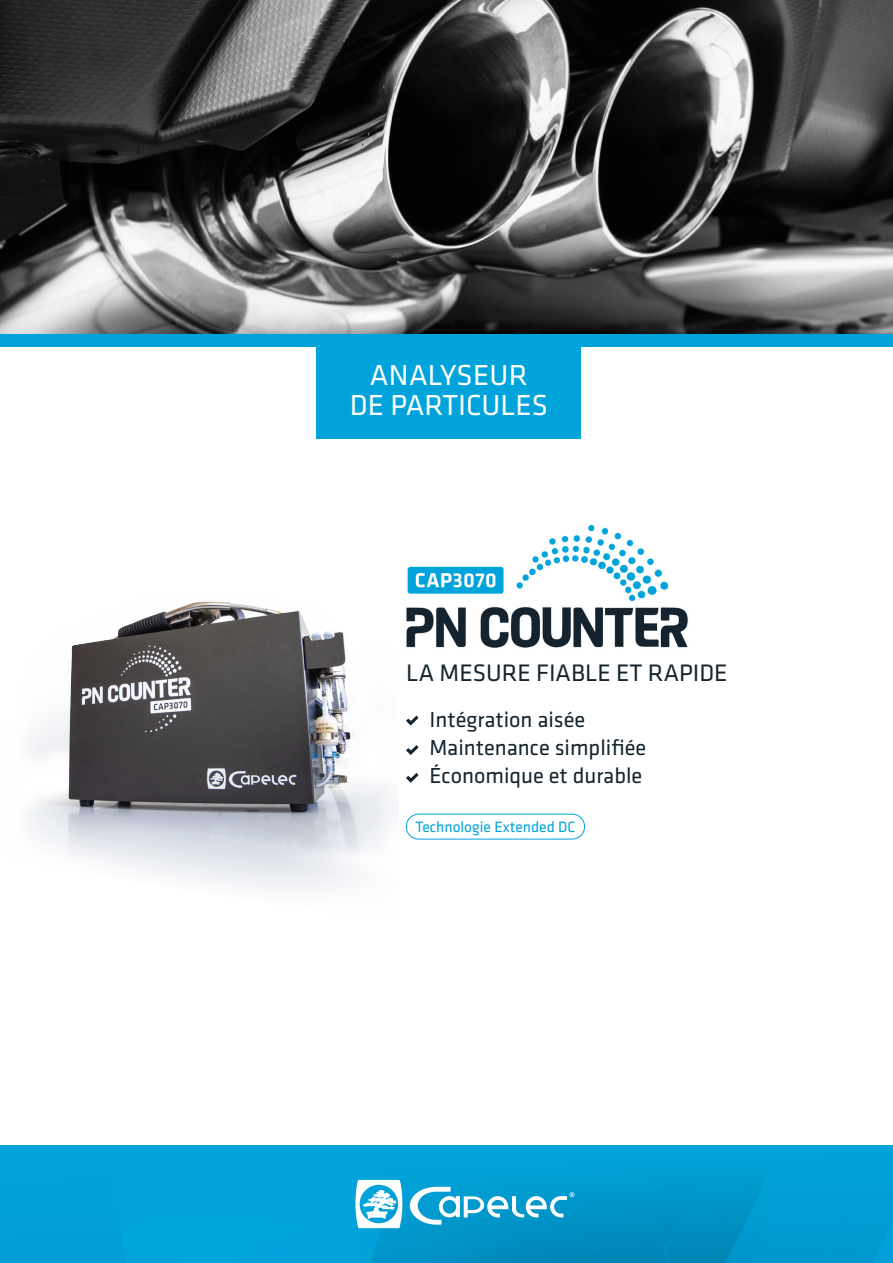
<style>
.page{position:relative;width:893px;height:1263px;background:#fff}
.page>*{position:absolute;margin:0;border:0;box-sizing:border-box;transform-origin:0 0}
.t1{font:30px/30px "Klavika";color:#fff;text-align:center}
.t2{font:24.75px "Klavika";color:#16242e}
.t3{font:22.5px/28px "Klavika";color:#16242e}
.t4{font:15.45px "Klavika";color:#00a4da}
</style>
<div class="page">
<svg style="left:406px;top:715px;width:12px;height:10px"></svg>
<svg style="left:406px;top:745px;width:12px;height:10px"></svg>
<svg style="left:406px;top:773px;width:12px;height:10px"></svg>
<div style="left:406px;top:814px;width:179px;height:25px;border:1px solid #00a4da;border-radius:12px"></div>
<img style="left:0;top:1146px;width:893px;height:117px">
<svg style="left:410px;top:1187px;width:164px;height:37px"></svg>
<svg style="left:355px;top:1180px;width:47px;height:48px"></svg>
<img style="left:0;top:0;width:893px;height:334px">
<div style="left:0;top:334px;width:893px;height:13px;background:#00a4da"></div>
<div style="left:316px;top:343px;width:265px;height:96px;background:#00a4da"></div>
<img style="left:29px;top:601px;width:361px;height:289px">
<img style="left:406px;top:525px;width:282px;height:123px">
<h1 class="t1" style="left:350px;top:359px;width:200px">ANALYSEUR<br>DE PARTICULES</h1>
<p class="t2" style="left:406px;top:656px;width:323px">LA MESURE FIABLE ET RAPIDE</p>
<p class="t3" style="left:429px;top:704px;width:218px">Intégration aisée<br>Maintenance simplifiée<br>Économique et durable</p>
<p class="t4" style="left:415px;top:817px;width:162px">Technologie Extended DC</p>
</div>
